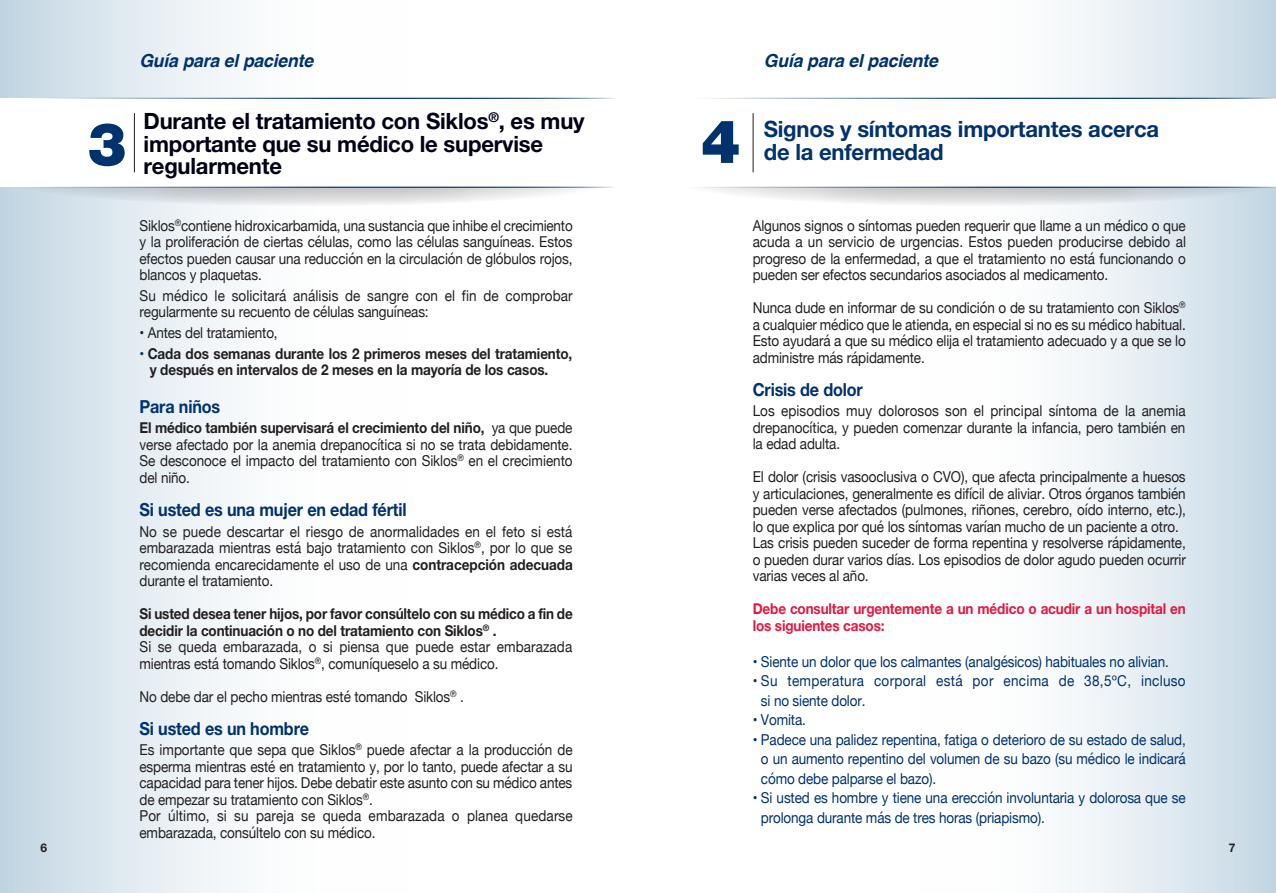
<style>
.page{position:relative;width:1276px;height:893px;background:#fff}
.page>*{position:absolute;margin:0;border:0;box-sizing:border-box;transform-origin:0 0}
.t1{font:900 60px "Helvetica Neue";color:#00326d}
.t2{font:700 22.5px/22.5px "Helvetica Neue LT Std";letter-spacing:-.01em;color:#000116}
.t3{font:700 22.5px "Helvetica Neue LT Std";letter-spacing:-.01em;color:#00326d}
.t4{font:700 18px "Helvetica Neue LT Std";letter-spacing:-.01em;color:#00326d;scale:.9 1}
.t5{font:italic 700 18px "Helvetica";letter-spacing:-.01em;color:#00326d}
.t6{font:15px/16.5px "Helvetica Neue";letter-spacing:-.01em;color:#231f20;text-align:justify;scale:.9 1}
.t7{font:15px/19.5px "Helvetica Neue";letter-spacing:-.01em;color:#00326d;text-align:justify;scale:.9 1}
.t8{font:700 15px/16.5px "Helvetica Neue LT Std";letter-spacing:-.01em;color:#231f20;scale:.9 1}
.t9{font:700 15px/16.5px "Helvetica Neue LT Std";letter-spacing:-.01em;color:#e4183e;scale:.9 1}
.t10{font:15px/19.5px "Helvetica Neue";letter-spacing:.025em;color:#00326d;scale:.9 1}
.t11{font:700 12px "Helvetica Neue LT Std";color:#231f20}
.s1{font-family:"Helvetica Neue";font-weight:400;color:#00326d}
.s2{font-family:"Helvetica Neue";font-weight:400}
.s3{font-family:"Helvetica Neue LT Std";font-weight:700}
</style>
<div class="page">
<div style="left:918px;top:0;width:358px;height:893px;background:linear-gradient(to right,#fff,#cbdce7)"></div>
<svg style="left:711px;top:188px;width:565px;height:18px"></svg>
<div style="left:638px;top:99px;width:638px;height:88px;background:#fff"></div>
<hr style="left:688px;top:98px;width:588px;height:1px;background:#00326d">
<hr style="left:688px;top:187px;width:588px;height:1px;background:#00326d">
<div style="left:0;top:0;width:406px;height:893px;background:linear-gradient(to right,#cadbe6,#fff)"></div>
<svg style="left:0;top:153px;width:625px;height:53px"></svg>
<div style="left:0;top:99px;width:638px;height:88px;background:#fff"></div>
<hr style="left:23px;top:98px;width:592px;height:1px;background:#00326d">
<hr style="left:23px;top:187px;width:592px;height:1px;background:#00326d">
<hr style="left:134px;top:113px;width:1px;height:59px;background:#231f20">
<hr style="left:752px;top:113px;width:1px;height:59px;background:#231f20">
<p class="t11" style="left:40px;top:840px;width:8px">6</p>
<p class="t5" style="left:139px;top:46px;width:175px">Guía para el paciente</p>
<p class="t5" style="left:764px;top:46px;width:175px">Guía para el paciente</p>
<h1 class="t1" style="left:87px;top:109px;width:41px">3</h1>
<h2 class="t2" style="left:144px;top:109px;width:442px">Durante el tratamiento con Siklos<sup>®</sup>, es muy importante que su médico le supervise</h2>
<h2 class="t2" style="left:144px;top:154px;width:140px">regularmente</h2>
<p class="t6" style="left:139px;top:218px;width:483px">Siklos<sup>®</sup>contiene hidroxicarbamida, una sustancia que inhibe el crecimiento y la proliferación de ciertas células, como las células sanguíneas. Estos efectos pueden causar una reducción en la circulación de glóbulos rojos, blancos y plaquetas.</p>
<p class="t6" style="left:139px;top:288px;width:483px">Su médico le solicitará análisis de sangre con el fin de comprobar regularmente su recuento de células sanguíneas:</p>
<p class="t6" style="left:139px;top:325px;width:155px">• Antes del tratamiento,</p>
<p class="t8" style="left:150px;top:345px;width:471px;text-indent:-10px"><span class="s1">•</span> Cada dos semanas durante los 2 primeros meses del tratamiento, y después en intervalos de 2 meses en la mayoría de los casos.</p>
<p class="t4" style="left:139px;top:395px;width:91px">Para niños</p>
<p class="t8" style="left:139px;top:419px;width:482px">El médico también supervisará el crecimiento del niño, <span class="s2">ya que puede</span></p>
<p class="t6" style="left:139px;top:437px;width:483px">verse afectado por la anemia drepanocítica si no se trata debidamente.<br>Se desconoce el impacto del tratamiento con Siklos<sup>®</sup> en el crecimiento del niño.</p>
<p class="t4" style="left:139px;top:498px;width:298px">Si usted es una mujer en edad fértil</p>
<p class="t6" style="left:139px;top:524px;width:483px">No se puede descartar el riesgo de anormalidades en el feto si está embarazada mientras está bajo tratamiento con Siklos<sup>®</sup>, por lo que se recomienda encarecidamente el uso de una <span class="s3">contracepción adecuada </span>durante el tratamiento.</p>
<p class="t8" style="left:139px;top:605px;width:483px">Si usted desea tener hijos, por favor consúltelo con su médico a fin de decidir la continuación o no del tratamiento con Siklos<sup>®</sup> .</p>
<p class="t6" style="left:139px;top:639px;width:482px">Si se queda embarazada, o si piensa que puede estar embarazada mientras está tomando Siklos<sup>®</sup>, comuníqueselo a su médico.</p>
<p class="t6" style="left:139px;top:689px;width:362px">No debe dar el pecho mientras esté tomando Siklos<sup>®</sup> .</p>
<p class="t4" style="left:139px;top:717px;width:190px">Si usted es un hombre</p>
<p class="t6" style="left:139px;top:743px;width:483px;text-align:left">Es importante que sepa que Siklos<sup>®</sup> puede afectar a la producción de esperma mientras esté en tratamiento y, por lo tanto, puede afectar a su capacidad para tener hijos. Debe debatir este asunto con su médico antes de empezar su tratamiento con Siklos<sup>®</sup>.<br>Por último, si su pareja se queda embarazada o planea quedarse embarazada, consúltelo con su médico.</p>
<h1 class="t1" style="left:701px;top:106px;width:41px">4</h1>
<h2 class="t3" style="left:764px;top:115px;width:397px">Signos y síntomas importantes acerca</h2>
<h2 class="t3" style="left:764px;top:138px;width:181px">de la enfermedad</h2>
<p class="t6" style="left:752px;top:218px;width:483px">Algunos signos o síntomas pueden requerir que llame a un médico o que acuda a un servicio de urgencias. Estos pueden producirse debido al progreso de la enfermedad, a que el tratamiento no está funcionando o pueden ser efectos secundarios asociados al medicamento.</p>
<p class="t6" style="left:752px;top:300px;width:483px">Nunca dude en informar de su condición o de su tratamiento con Siklos<sup>® </sup>a cualquier médico que le atienda, en especial si no es su médico habitual.<br>Esto ayudará a que su médico elija el tratamiento adecuado y a que se lo administre más rápidamente.</p>
<p class="t4" style="left:752px;top:378px;width:124px">Crisis de dolor</p>
<p class="t6" style="left:752px;top:404px;width:482px">Los episodios muy dolorosos son el principal síntoma de la anemia drepanocítica, y pueden comenzar durante la infancia, pero también en la edad adulta.</p>
<p class="t6" style="left:752px;top:470px;width:483px;text-align:left">El dolor (crisis vasooclusiva o CVO), que afecta principalmente a huesos y articulaciones, generalmente es difícil de aliviar. Otros órganos también pueden verse afectados (pulmones, riñones, cerebro, oído interno, etc.), lo que explica por qué los síntomas varían mucho de un paciente a otro.<br>Las crisis pueden suceder de forma repentina y resolverse rápidamente, o pueden durar varios días. Los episodios de dolor agudo pueden ocurrir varias veces al año.</p>
<p class="t9" style="left:752px;top:600px;width:483px">Debe consultar urgentemente a un médico o acudir a un hospital en los siguientes casos:</p>
<p class="t7" style="left:752px;top:653px;width:464px">• Siente un dolor que los calmantes (analgésicos) habituales no alivian.</p>
<p class="t10" style="left:761px;top:672px;width:473px;text-indent:-8px">• Su temperatura corporal está por encima de 38,5ºC, incluso si no siente dolor.</p>
<p class="t7" style="left:752px;top:711px;width:61px">• Vomita.</p>
<p class="t7" style="left:761px;top:731px;width:473px;text-indent:-8px">• Padece una palidez repentina, fatiga o deterioro de su estado de salud, o un aumento repentino del volumen de su bazo (su médico le indicará cómo debe palparse el bazo).</p>
<p class="t7" style="left:761px;top:789px;width:473px;text-indent:-8px">• Si usted es hombre y tiene una erección involuntaria y dolorosa que se prolonga durante más de tres horas (priapismo).</p>
<p class="t11" style="left:1229px;top:840px;width:8px">7</p>
</div>
